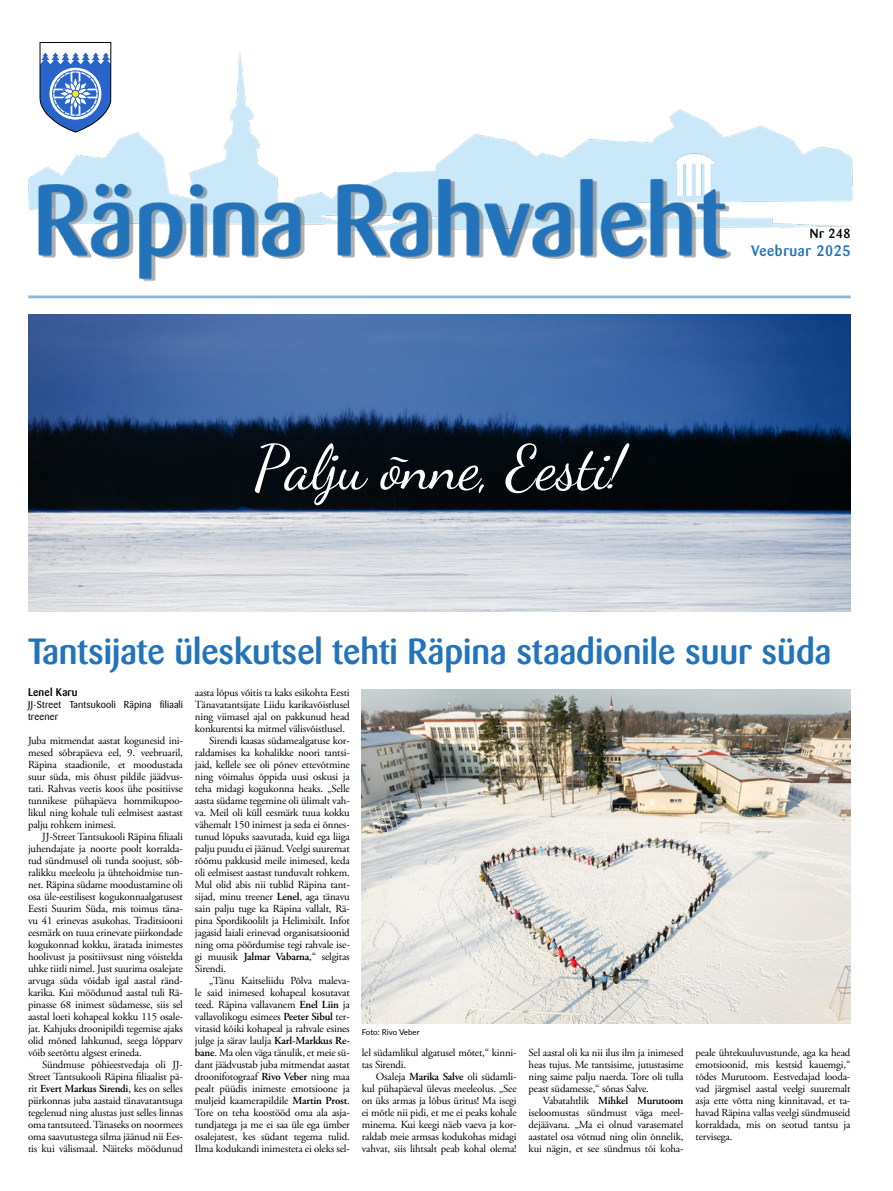
<style>
.page{position:relative;width:893px;height:1191px;background:#fff}
.page>*{position:absolute;margin:0;border:0;box-sizing:border-box;transform-origin:0 0}
.t1{font:61.9px "Dancing Script";letter-spacing:-.01em;color:#fff}
.t2{font:500 36px "Barmeno";color:#2273b9}
.t3{font:500 15px "Barmeno";letter-spacing:.04em;color:#2273b9}
.t4{font:500 13px "Barmeno";color:#000}
.t5{font:500 11px "Barmeno";letter-spacing:.02em;color:#000}
.t6{font:10.8px/12px "Adobe Garamond Pro";letter-spacing:-.015em;color:#000;text-align:justify}
.t7{font:10px/12px "Barmeno";letter-spacing:.02em;color:#000}
.t8{font:8px "Lato";letter-spacing:-.005em;color:#000}
.s1{font-weight:600}
</style>
<div class="page">
<img style="left:39px;top:42px;width:814px;height:186px">
<hr style="left:28px;top:295px;width:823px;height:3px;background:#91b9dc">
<svg style="left:40px;top:42px;width:71px;height:273px"></svg>
<img style="left:670px;top:152px;width:47px;height:19px">
<img style="left:40px;top:173px;width:703px;height:116px">
<img style="left:28px;top:171px;width:710px;height:116px">
<img style="left:28px;top:315px;width:822px;height:296px">
<img style="left:362px;top:689px;width:488px;height:334px">
<h1 class="t1" style="left:254px;top:420px;width:372px">Palju õnne, Eesti!</h1>
<p class="t4" style="left:810px;top:226px;width:42px">Nr 248</p>
<h3 class="t3" style="left:751px;top:242px;width:101px">Veebruar 2025</h3>
<h2 class="t2" style="left:28px;top:630px;width:805px">Tantsijate üleskutsel tehti Räpina staadionile suur süda</h2>
<p class="t5" style="left:28px;top:686px;width:51px">Lenel Karu</p>
<p class="t7" style="left:28px;top:699px;width:156px">JJ-Street Tantsukooli Räpina filiaali treener</p>
<p class="t6" style="left:28px;top:735px;width:156px">Juba mitmendat aastat kogunesid ini&shy;mesed sõbrapäeva eel, 9. veebruaril, Räpina staadionile, et moodustada suur süda, mis õhust pildile jäädvus&shy;tati. Rahvas veetis koos ühe positiivse tunnikese pühapäeva hommikupoo&shy;likul ning kohale tuli eelmisest aastast palju rohkem inimesi.</p>
<p class="t6" style="left:28px;top:831px;width:156px;text-indent:14px">JJ-Street Tantsukooli Räpina filiaali juhendajate ja noorte poolt korralda&shy;tud sündmusel oli tunda soojust, sõb&shy;ralikku meeleolu ja ühtehoidmise tun&shy;net. Räpina südame moodustamine oli osa üle-eestilisest kogukonnaalgatusest Eesti Suurim Süda, mis toimus täna&shy;vu 41 erinevas asukohas. Traditsiooni eesmärk on tuua erinevate piirkondade kogukonnad kokku, äratada inimestes hoolivust ja positiivsust ning võistelda uhke tiitli nimel. Just suurima osalejate arvuga süda võidab igal aastal ränd&shy;karika. Kui möödunud aastal tuli Rä&shy;pinasse 68 inimest südamesse, siis sel aastal loeti kohapeal kokku 115 osale&shy;jat. Kahjuks droonipildi tegemise ajaks olid mõned lahkunud, seega lõpparv võib seetõttu algsest erineda.</p>
<p class="t6" style="left:28px;top:1059px;width:156px;text-indent:14px">Sündmuse põhieestvedaja oli JJ-Street Tantsukooli Räpina filiaalist pä&shy;rit <span class="s1">Evert Markus Sirendi</span>, kes on selles piirkonnas juba aastaid tänavatantsuga tegelenud ning alustas just selles linnas oma tantsuteed. Tänaseks on noormees oma saavutustega silma jäänud nii Ees&shy;tis kui välismaal. Näiteks möödunud</p>
<p class="t6" style="left:195px;top:687px;width:156px">aasta lõpus võitis ta kaks esikohta Eesti</p>
<p class="t6" style="left:195px;top:699px;width:156px">Tänavatantsijate Liidu karikavõistlusel</p>
<p class="t6" style="left:195px;top:711px;width:156px">ning viimasel ajal on pakkunud head</p>
<p class="t6" style="left:195px;top:723px;width:152px">konkurentsi ka mitmel välisvõistlusel.</p>
<p class="t6" style="left:209px;top:735px;width:142px">Sirendi kaasas südamealgatuse kor-</p>
<p class="t6" style="left:195px;top:747px;width:156px">raldamises ka kohalikke noori tantsi-</p>
<p class="t6" style="left:195px;top:759px;width:156px">jaid, kellele see oli põnev ettevõtmine</p>
<p class="t6" style="left:195px;top:771px;width:156px">ning võimalus õppida uusi oskusi ja</p>
<p class="t6" style="left:195px;top:783px;width:156px">teha midagi kogukonna heaks. „Selle</p>
<p class="t6" style="left:195px;top:795px;width:156px">aasta südame tegemine oli ülimalt vah-</p>
<p class="t6" style="left:195px;top:807px;width:156px">va. Meil oli küll eesmärk tuua kokku</p>
<p class="t6" style="left:195px;top:819px;width:156px">vähemalt 150 inimest ja seda ei õnnes-</p>
<p class="t6" style="left:195px;top:831px;width:156px">tunud lõpuks saavutada, kuid ega liiga</p>
<p class="t6" style="left:195px;top:843px;width:156px">palju puudu ei jäänud. Veelgi suuremat</p>
<p class="t6" style="left:195px;top:855px;width:156px">rõõmu pakkusid meile inimesed, keda</p>
<p class="t6" style="left:195px;top:867px;width:156px">oli eelmisest aastast tunduvalt rohkem.</p>
<p class="t6" style="left:195px;top:879px;width:156px">Mul olid abis nii tublid Räpina tant-</p>
<p class="t6" style="left:195px;top:891px;width:156px">sijad, minu treener <span class="s1">Lenel</span>, aga tänavu</p>
<p class="t6" style="left:195px;top:903px;width:156px">sain palju tuge ka Räpina vallalt, Rä-</p>
<p class="t6" style="left:195px;top:915px;width:156px">pina Spordikoolilt ja Helimixilt. Infot</p>
<p class="t6" style="left:195px;top:927px;width:156px">jagasid laiali erinevad organisatsioonid</p>
<p class="t6" style="left:195px;top:939px;width:156px">ning oma pöördumise tegi rahvale ise-</p>
<p class="t6" style="left:195px;top:951px;width:156px">gi muusik <span class="s1">Jalmar Vabarna</span>,“ selgitas</p>
<p class="t6" style="left:195px;top:963px;width:33px">Sirendi.</p>
<p class="t6" style="left:209px;top:975px;width:142px">„Tänu Kaitseliidu Põlva maleva-</p>
<p class="t6" style="left:195px;top:987px;width:156px">le said inimesed kohapeal kosutavat</p>
<p class="t6" style="left:195px;top:999px;width:156px">teed. Räpina vallavanem <span class="s1">Enel Liin</span> ja</p>
<p class="t6" style="left:195px;top:1011px;width:156px">vallavolikogu esimees <span class="s1">Peeter Sibul</span> ter-</p>
<p class="t6" style="left:195px;top:1023px;width:156px">vitasid kõiki kohapeal ja rahvale esines</p>
<p class="t6" style="left:195px;top:1035px;width:156px">julge ja särav laulja <span class="s1">Karl-Markkus Re-</span></p>
<p class="t6" style="left:195px;top:1047px;width:156px"><span class="s1">bane</span>. Ma olen väga tänulik, et meie sü-</p>
<p class="t6" style="left:195px;top:1059px;width:156px">dant jäädvustab juba mitmendat aastat</p>
<p class="t6" style="left:195px;top:1071px;width:156px">droonifotograaf <span class="s1">Rivo Veber</span> ning maa</p>
<p class="t6" style="left:195px;top:1083px;width:156px">pealt püüdis inimeste emotsioone ja</p>
<p class="t6" style="left:195px;top:1095px;width:156px">muljeid kaamerapildile <span class="s1">Martin Prost</span>.</p>
<p class="t6" style="left:195px;top:1107px;width:156px">Tore on teha koostööd oma ala asja-</p>
<p class="t6" style="left:195px;top:1119px;width:156px">tundjatega ja me ei saa üle ega ümber</p>
<p class="t6" style="left:195px;top:1131px;width:156px">osalejatest, kes südant tegema tulid.</p>
<p class="t6" style="left:195px;top:1143px;width:156px">Ilma kodukandi inimesteta ei oleks sel-</p>
<p class="t8" style="left:362px;top:1026px;width:59px">Foto: Rivo Veber</p>
<p class="t6" style="left:529px;top:1047px;width:156px">Sel aastal oli ka nii ilus ilm ja inimesed heas tujus. Me tantsisime, jutustasime ning saime palju naerda. Tore oli tulla peast südamesse,“ sõnas Salve.</p>
<p class="t6" style="left:529px;top:1095px;width:156px;text-indent:14px">Vabatahtlik <span class="s1">Mihkel Murutoom </span>iseloomustas sündmust väga meel&shy;dejäävana. „Ma ei olnud varasematel aastatel osa võtnud ning olin õnnelik, kui nägin, et see sündmus tõi koha-</p>
<p class="t6" style="left:362px;top:1047px;width:156px">lel südamlikul algatusel mõtet,“ kinni&shy;tas Sirendi.</p>
<p class="t6" style="left:362px;top:1071px;width:156px;text-indent:14px">Osaleja <span class="s1">Marika Salve</span> oli südamli&shy;kul pühapäeval ülevas meeleolus. „See on üks armas ja lõbus üritus! Ma isegi ei mõtle nii pidi, et me ei peaks kohale minema. Kui keegi näeb vaeva ja kor&shy;raldab meie armsas kodukohas midagi vahvat, siis lihtsalt peab kohal olema!</p>
<p class="t6" style="left:695px;top:1047px;width:156px">peale ühtekuuluvustunde, aga ka head emotsioonid, mis kestsid kauemgi,“ tõdes Murutoom. Eestvedajad looda&shy;vad järgmisel aastal veelgi suuremalt asja ette võtta ning kinnitavad, et ta&shy;havad Räpina vallas veelgi sündmuseid korraldada, mis on seotud tantsu ja tervisega.</p>
</div>
